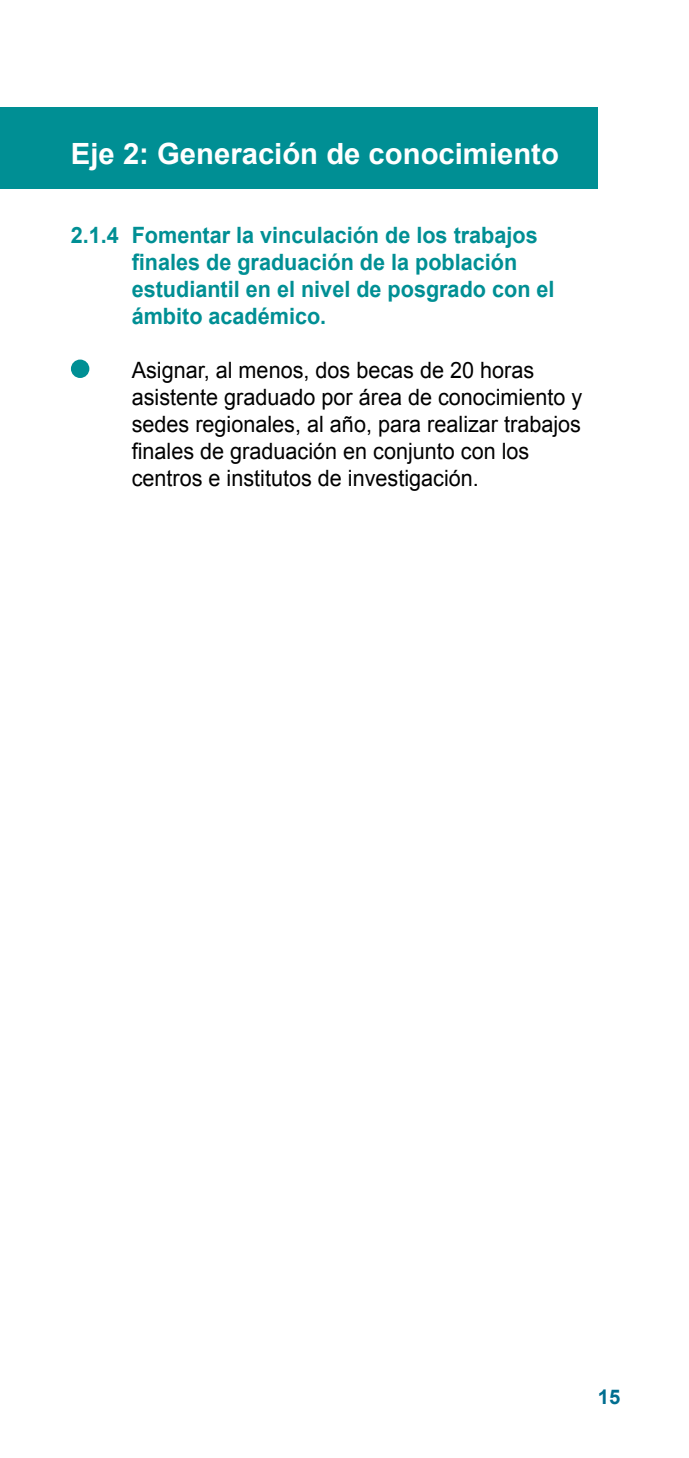
<style>
.page{position:relative;width:689px;height:1458px;background:#fff}
.page>*{position:absolute;margin:0;border:0;box-sizing:border-box;transform-origin:0 0}
.t1{font:700 29.25px "Arial";color:#fff}
.t2{font:22.5px/27px "Arial";color:#000;scale:.96 1}
.t3{font:700 22.5px/27px "Arial";color:#008f94;scale:.96 1}
.t4{font:700 20.25px "Arial";color:#006e90}
</style>
<div class="page">
<div style="left:0;top:108px;width:597px;height:81px;background:#008f94"></div>
<div style="left:71px;top:360px;width:18px;height:18px;background:#008f94;border-radius:50%"></div>
<h1 class="t1" style="left:71px;top:135px;width:489px">Eje 2: Generación de conocimiento</h1>
<p class="t3" style="left:132px;top:223px;width:442px;text-indent:-61px">2.1.4 Fomentar la vinculación de los trabajos finales de graduación de la población estudiantil en el nivel de posgrado con el ámbito académico.</p>
<p class="t2" style="left:132px;top:357px;width:470px">Asignar, al menos, dos becas de 20 horas asistente graduado por área de conocimiento y sedes regionales, al año, para realizar trabajos finales de graduación en conjunto con los centros e institutos de investigación.</p>
<p class="t4" style="left:597px;top:1384px;width:24px">15</p>
</div>
